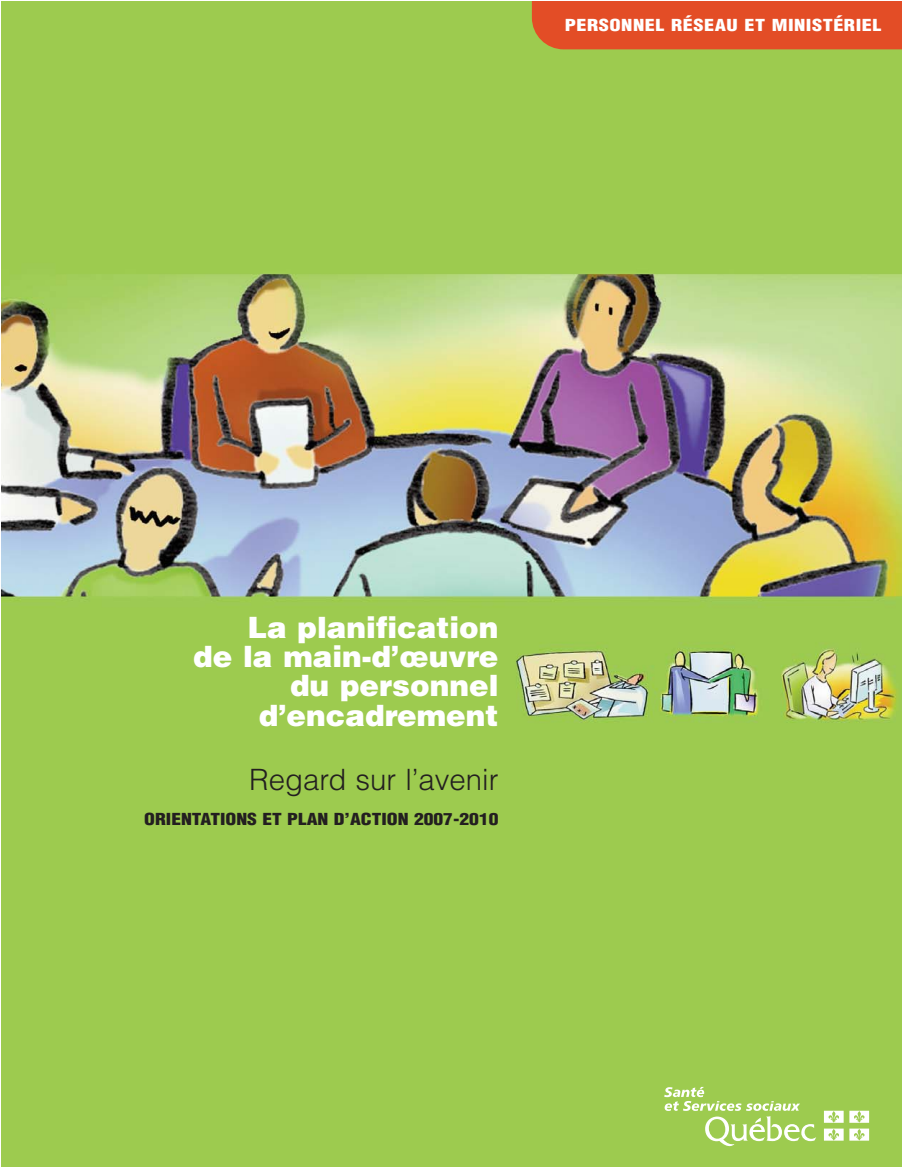
<style>
.page{position:relative;width:902px;height:1169px;background:#fff}
.page>*{position:absolute;margin:0;border:0;box-sizing:border-box;transform-origin:0 0}
.t1{font:900 29.4px/29.4px "Helvetica LT Std";color:#fff;text-align:right}
.t2{font:300 29.4px "Helvetica LT Std";color:#231f20}
.t3{font:900 condensed 16.2px "Helvetica LT Std";color:#231f20;scale:1.21 1}
.t4{font:900 condensed 16.2px "Helvetica LT Std";letter-spacing:.025em;color:#fff;scale:1.25 1}
</style>
<div class="page">
<img style="left:1px;top:2px;width:900px;height:1164px">
<svg style="left:823px;top:1111px;width:20px;height:29px"></svg>
<svg style="left:849px;top:1111px;width:20px;height:29px"></svg>
<svg style="left:664px;top:1087px;width:152px;height:59px;background:#aed46e"></svg>
<div style="left:532px;top:2px;width:369px;height:47px;background:#e34d26"></div>
<p class="t4" style="left:564px;top:16px;width:255px">PERSONNEL RÉSEAU ET MINISTÉRIEL</p>
<p class="t1" style="left:193px;top:613px;width:307px">La planification<br>de la main-d’œuvre du personnel d’encadrement</p>
<p class="t2" style="left:249px;top:769px;width:251px">Regard sur l’avenir</p>
<p class="t3" style="left:144px;top:809px;width:294px">ORIENTATIONS ET PLAN D’ACTION 2007-2010</p>
</div>
